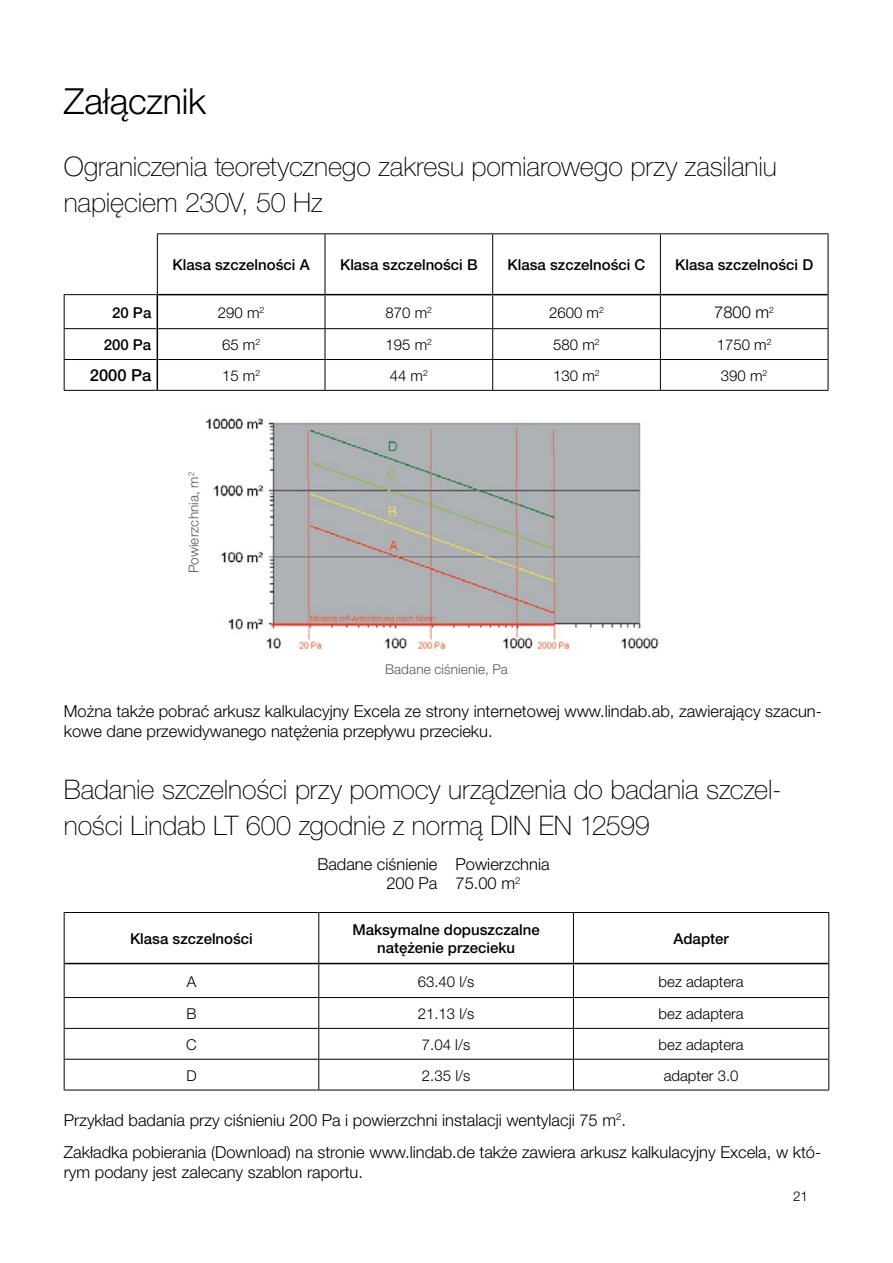
<style>
.page{position:relative;width:893px;height:1263px;background:#fff}
.page>*{position:absolute;margin:0;border:0;box-sizing:border-box;transform-origin:0 0}
.t1{font:300 36px "Helvetica Neue CE";letter-spacing:-.005em;color:#000}
.t2{font:100 27px/36px "Helvetica Neue CE";letter-spacing:-.005em;color:#000}
.t3{font:300 16.5px/19.8px "Helvetica Neue CE";color:#000}
.t4{font:500 16.5px "Helvetica Neue CE";color:#000}
.t5{font:500 15px/18px "Helvetica Neue CE";color:#000;text-align:center}
.t6{font:300 15px "Helvetica Neue CE";color:#000}
.t7{font:300 13.5px "Helvetica Neue CE";letter-spacing:.01em;color:#575756}
.t8{font:300 13.5px "Helvetica Neue CE";color:#000}
</style>
<div class="page">
<hr style="left:325px;top:234px;width:1px;height:60px;background:#000">
<hr style="left:492px;top:234px;width:1px;height:60px;background:#000">
<hr style="left:660px;top:234px;width:1px;height:60px;background:#000">
<hr style="left:325px;top:295px;width:1px;height:33px;background:#000">
<hr style="left:492px;top:295px;width:1px;height:33px;background:#000">
<hr style="left:660px;top:295px;width:1px;height:33px;background:#000">
<hr style="left:64px;top:328px;width:93px;height:1px;background:#000">
<hr style="left:158px;top:328px;width:167px;height:1px;background:#000">
<hr style="left:325px;top:328px;width:168px;height:1px;background:#000">
<hr style="left:325px;top:329px;width:1px;height:30px;background:#000">
<hr style="left:493px;top:328px;width:167px;height:1px;background:#000">
<hr style="left:492px;top:329px;width:1px;height:30px;background:#000">
<hr style="left:660px;top:328px;width:168px;height:1px;background:#000">
<hr style="left:660px;top:329px;width:1px;height:30px;background:#000">
<hr style="left:64px;top:359px;width:93px;height:1px;background:#000">
<hr style="left:158px;top:359px;width:167px;height:1px;background:#000">
<hr style="left:325px;top:359px;width:168px;height:1px;background:#000">
<hr style="left:325px;top:360px;width:1px;height:30px;background:#000">
<hr style="left:493px;top:359px;width:167px;height:1px;background:#000">
<hr style="left:492px;top:360px;width:1px;height:30px;background:#000">
<hr style="left:660px;top:359px;width:168px;height:1px;background:#000">
<hr style="left:660px;top:360px;width:1px;height:30px;background:#000">
<hr style="left:158px;top:294px;width:167px;height:1px;background:#000">
<hr style="left:325px;top:294px;width:168px;height:1px;background:#000">
<hr style="left:493px;top:294px;width:167px;height:1px;background:#000">
<hr style="left:660px;top:294px;width:168px;height:1px;background:#000">
<hr style="left:157px;top:295px;width:1px;height:34px;background:#000">
<hr style="left:157px;top:329px;width:1px;height:30px;background:#000">
<hr style="left:157px;top:359px;width:1px;height:31px;background:#000">
<hr style="left:64px;top:295px;width:1px;height:33px;background:#000">
<hr style="left:828px;top:295px;width:1px;height:33px;background:#000">
<hr style="left:64px;top:329px;width:1px;height:30px;background:#000">
<hr style="left:828px;top:329px;width:1px;height:30px;background:#000">
<hr style="left:64px;top:360px;width:1px;height:30px;background:#000">
<hr style="left:828px;top:360px;width:1px;height:30px;background:#000">
<hr style="left:64px;top:390px;width:93px;height:1px;background:#000">
<hr style="left:157px;top:390px;width:168px;height:1px;background:#000">
<hr style="left:325px;top:390px;width:168px;height:1px;background:#000">
<hr style="left:493px;top:390px;width:167px;height:1px;background:#000">
<hr style="left:660px;top:390px;width:168px;height:1px;background:#000">
<hr style="left:157px;top:233px;width:168px;height:1px;background:#000">
<hr style="left:325px;top:233px;width:168px;height:1px;background:#000">
<hr style="left:493px;top:233px;width:167px;height:1px;background:#000">
<hr style="left:660px;top:233px;width:168px;height:1px;background:#000">
<hr style="left:828px;top:234px;width:1px;height:61px;background:#000">
<hr style="left:157px;top:234px;width:1px;height:60px;background:#000">
<hr style="left:64px;top:294px;width:94px;height:1px;background:#000">
<hr style="left:318px;top:913px;width:1px;height:50px;background:#000">
<hr style="left:573px;top:913px;width:1px;height:50px;background:#000">
<hr style="left:318px;top:964px;width:1px;height:33px;background:#000">
<hr style="left:573px;top:964px;width:1px;height:33px;background:#000">
<hr style="left:64px;top:997px;width:255px;height:1px;background:#000">
<hr style="left:319px;top:997px;width:254px;height:1px;background:#000">
<hr style="left:318px;top:998px;width:1px;height:30px;background:#000">
<hr style="left:573px;top:997px;width:256px;height:1px;background:#000">
<hr style="left:573px;top:998px;width:1px;height:30px;background:#000">
<hr style="left:64px;top:1028px;width:255px;height:1px;background:#000">
<hr style="left:319px;top:1028px;width:254px;height:1px;background:#000">
<hr style="left:318px;top:1029px;width:1px;height:30px;background:#000">
<hr style="left:573px;top:1028px;width:256px;height:1px;background:#000">
<hr style="left:573px;top:1029px;width:1px;height:30px;background:#000">
<hr style="left:64px;top:1059px;width:255px;height:1px;background:#000">
<hr style="left:319px;top:1059px;width:254px;height:1px;background:#000">
<hr style="left:318px;top:1059px;width:1px;height:31px;background:#000">
<hr style="left:573px;top:1059px;width:256px;height:1px;background:#000">
<hr style="left:573px;top:1059px;width:1px;height:31px;background:#000">
<hr style="left:65px;top:963px;width:254px;height:1px;background:#000">
<hr style="left:319px;top:963px;width:254px;height:1px;background:#000">
<hr style="left:573px;top:963px;width:255px;height:1px;background:#000">
<hr style="left:64px;top:912px;width:255px;height:1px;background:#000">
<hr style="left:64px;top:913px;width:1px;height:50px;background:#000">
<hr style="left:319px;top:912px;width:254px;height:1px;background:#000">
<hr style="left:573px;top:912px;width:256px;height:1px;background:#000">
<hr style="left:828px;top:913px;width:1px;height:50px;background:#000">
<hr style="left:64px;top:963px;width:1px;height:34px;background:#000">
<hr style="left:828px;top:963px;width:1px;height:34px;background:#000">
<hr style="left:64px;top:998px;width:1px;height:30px;background:#000">
<hr style="left:828px;top:998px;width:1px;height:30px;background:#000">
<hr style="left:64px;top:1029px;width:1px;height:30px;background:#000">
<hr style="left:828px;top:1029px;width:1px;height:30px;background:#000">
<hr style="left:64px;top:1059px;width:1px;height:31px;background:#000">
<hr style="left:828px;top:1059px;width:1px;height:31px;background:#000">
<hr style="left:64px;top:1090px;width:255px;height:1px;background:#000">
<hr style="left:319px;top:1090px;width:254px;height:1px;background:#000">
<hr style="left:573px;top:1090px;width:256px;height:1px;background:#000">
<img style="left:206px;top:418px;width:453px;height:235px">
<h1 class="t1" style="left:64px;top:79px;width:144px">Załącznik</h1>
<h2 class="t2" style="left:64px;top:149px;width:714px">Ograniczenia teoretycznego zakresu pomiarowego przy zasilaniu napięciem 230V, 50 Hz</h2>
<p class="t5" style="left:173px;top:256px;width:139px">Klasa szczelności A</p>
<p class="t5" style="left:340px;top:256px;width:139px">Klasa szczelności B</p>
<p class="t5" style="left:508px;top:256px;width:139px">Klasa szczelności C</p>
<p class="t5" style="left:675px;top:256px;width:139px">Klasa szczelności D</p>
<p class="t5" style="left:112px;top:303px;width:41px">20 Pa</p>
<p class="t6" style="left:218px;top:303px;width:48px">290 m<sup>2</sup></p>
<p class="t6" style="left:386px;top:303px;width:48px">870 m<sup>2</sup></p>
<p class="t6" style="left:549px;top:303px;width:56px">2600 m<sup>2</sup></p>
<p class="t3" style="left:714px;top:302px;width:61px">7800 m<sup>2</sup></p>
<p class="t5" style="left:104px;top:336px;width:49px">200 Pa</p>
<p class="t6" style="left:222px;top:336px;width:40px">65 m<sup>2</sup></p>
<p class="t6" style="left:386px;top:336px;width:48px">195 m<sup>2</sup></p>
<p class="t6" style="left:553px;top:336px;width:48px">580 m<sup>2</sup></p>
<p class="t6" style="left:717px;top:336px;width:56px">1750 m<sup>2</sup></p>
<p class="t4" style="left:90px;top:365px;width:63px">2000 Pa</p>
<p class="t6" style="left:222px;top:366px;width:40px">15 m<sup>2</sup></p>
<p class="t6" style="left:390px;top:366px;width:40px">44 m<sup>2</sup></p>
<p class="t6" style="left:553px;top:366px;width:48px">130 m<sup>2</sup></p>
<p class="t6" style="left:721px;top:366px;width:48px">390 m<sup>2</sup></p>
<p class="t7" style="left:186px;top:573px;width:103px;rotate:-90deg">Powierzchnia, m<sup>2</sup></p>
<p class="t7" style="left:385px;top:661px;width:124px">Badane ciśnienie, Pa</p>
<p class="t3" style="left:64px;top:701px;width:760px">Można także pobrać arkusz kalkulacyjny Excela ze strony internetowej www.lindab.ab, zawierający szacun&shy;kowe dane przewidywanego natężenia przepływu przecieku.</p>
<h2 class="t2" style="left:64px;top:772px;width:719px">Badanie szczelności przy pomocy urządzenia do badania szczel&shy;ności Lindab LT 600 zgodnie z normą DIN EN 12599</h2>
<p class="t3" style="left:317px;top:854px;width:122px;text-align:right">Badane ciśnienie<br>200 Pa</p>
<p class="t3" style="left:455px;top:854px;width:96px">Powierzchnia<br>75.00 m<sup>2</sup></p>
<p class="t5" style="left:130px;top:930px;width:124px">Klasa szczelności</p>
<p class="t5" style="left:352px;top:921px;width:189px">Maksymalne dopuszczalne natężenie przecieku</p>
<p class="t5" style="left:673px;top:930px;width:57px">Adapter</p>
<p class="t6" style="left:187px;top:972px;width:11px">A</p>
<p class="t6" style="left:418px;top:972px;width:58px">63.40 l/s</p>
<p class="t6" style="left:659px;top:972px;width:87px">bez adaptera</p>
<p class="t6" style="left:186px;top:1004px;width:12px">B</p>
<p class="t6" style="left:418px;top:1004px;width:58px">21.13 l/s</p>
<p class="t6" style="left:659px;top:1004px;width:87px">bez adaptera</p>
<p class="t6" style="left:186px;top:1035px;width:12px">C</p>
<p class="t6" style="left:422px;top:1035px;width:50px">7.04 l/s</p>
<p class="t6" style="left:659px;top:1035px;width:87px">bez adaptera</p>
<p class="t6" style="left:186px;top:1066px;width:12px">D</p>
<p class="t6" style="left:422px;top:1066px;width:50px">2.35 l/s</p>
<p class="t6" style="left:664px;top:1066px;width:76px">adapter 3.0</p>
<p class="t3" style="left:64px;top:1103px;width:759px;line-height:32.5px">Przykład badania przy ciśnieniu 200 Pa i powierzchni instalacji wentylacji 75 m<sup>2</sup>.<br>Zakładka pobierania (Download) na stronie www.lindab.de także zawiera arkusz kalkulacyjny Excela, w któ-</p>
<p class="t3" style="left:64px;top:1162px;width:301px">rym podany jest zalecany szablon raportu.</p>
<p class="t8" style="left:793px;top:1188px;width:16px">21</p>
</div>
